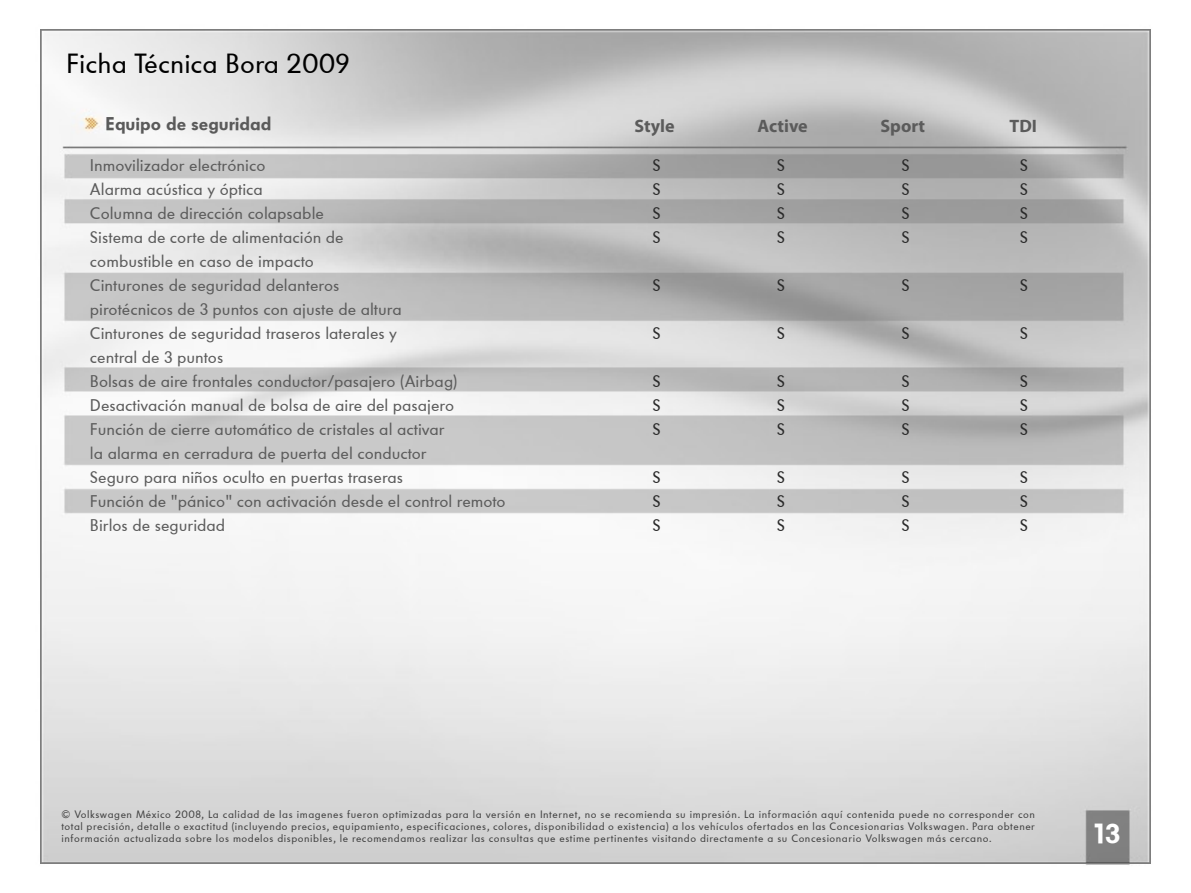
<style>
.page{position:relative;width:1191px;height:893px;background:#fff}
.page>*{position:absolute;margin:0;border:0;box-sizing:border-box;transform-origin:0 0}
.t1{font:27px "VW Headline Book";color:#000}
.t2{font:27px "Volkswagen Headline";color:#fff}
.t3{font:700 18px "Myriad Pro";color:#5b5b5b}
.t4{font:18px "Volkswagen Headline";color:#5a5a5a}
.t5{font:16.5px/24px "VW Headline Book";color:#5b5b5b}
.t6{font:16.5px/24px "VW Headline Book";color:#2a2a2a;text-align:justify}
.t7{font:10.5px/12px "VW Headline Book";letter-spacing:.05em;color:#424242;text-align:justify}
</style>
<div class="page">
<img style="left:40px;top:30px;width:1110px;height:834px">
<p class="t1" style="left:66px;top:48px;width:285px">Ficha Técnica Bora 2009</p>
<p class="t4" style="left:105px;top:114px;width:168px">Equipo de seguridad</p>
<p class="t3" style="left:635px;top:114px;width:42px">Style</p>
<p class="t3" style="left:758px;top:114px;width:52px">Active</p>
<p class="t3" style="left:880px;top:114px;width:46px">Sport</p>
<p class="t3" style="left:1010px;top:114px;width:29px">TDI</p>
<p class="t5" style="left:90px;top:153px;width:417px">Inmovilizador electrónico<br>Alarma acústica y óptica<br>Columna de dirección colapsable<br>Sistema de corte de alimentación de<br>combustible en caso de impacto<br>Cinturones de seguridad delanteros<br>pirotécnicos de 3 puntos con ajuste de altura<br>Cinturones de seguridad traseros laterales y<br>central de 3 puntos<br>Bolsas de aire frontales conductor/pasajero (Airbag)<br>Desactivación manual de bolsa de aire del pasajero Función de cierre automático de cristales al activar<br>la alarma en cerradura de puerta del conductor<br>Seguro para niños oculto en puertas traseras<br>Función de "pánico" con activación desde el control remoto Birlos de seguridad</p>
<p class="t6" style="left:652px;top:153px;width:10px">S S S S</p>
<p class="t6" style="left:652px;top:273px;width:10px">S</p>
<p class="t6" style="left:652px;top:321px;width:10px">S</p>
<p class="t6" style="left:652px;top:369px;width:10px">S S S</p>
<p class="t6" style="left:652px;top:465px;width:10px">S S S</p>
<p class="t6" style="left:777px;top:153px;width:10px">S S S S</p>
<p class="t6" style="left:777px;top:273px;width:10px">S</p>
<p class="t6" style="left:777px;top:321px;width:10px">S</p>
<p class="t6" style="left:777px;top:369px;width:10px">S S S</p>
<p class="t6" style="left:777px;top:465px;width:10px">S S S</p>
<p class="t6" style="left:901px;top:153px;width:10px">S S S S</p>
<p class="t6" style="left:901px;top:273px;width:10px">S</p>
<p class="t6" style="left:901px;top:321px;width:10px">S</p>
<p class="t6" style="left:901px;top:369px;width:10px">S S S</p>
<p class="t6" style="left:901px;top:465px;width:10px">S S S</p>
<p class="t6" style="left:1020px;top:153px;width:10px">S S S S</p>
<p class="t6" style="left:1020px;top:273px;width:10px">S</p>
<p class="t6" style="left:1020px;top:321px;width:10px">S</p>
<p class="t6" style="left:1020px;top:369px;width:10px">S S S</p>
<p class="t6" style="left:1020px;top:465px;width:10px">S S S</p>
<p class="t7" style="left:62px;top:808px;width:975px">© Volkswagen México 2008, La calidad de las imagenes fueron optimizadas para la versión en Internet, no se recomienda su impresión. La información aquí contenida puede no corresponder con total precisión, detalle o exactitud (incluyendo precios, equipamiento, especificaciones, colores, disponibilidad o existencia) a los vehículos ofertados en las Concesionarias Volkswagen. Para obtener información actualizada sobre los modelos disponibles, le recomendamos realizar las consultas que estime pertinentes visitando directamente a su Concesionario Volkswagen más cercano.</p>
<p class="t2" style="left:1094px;top:818px;width:29px">13</p>
</div>
